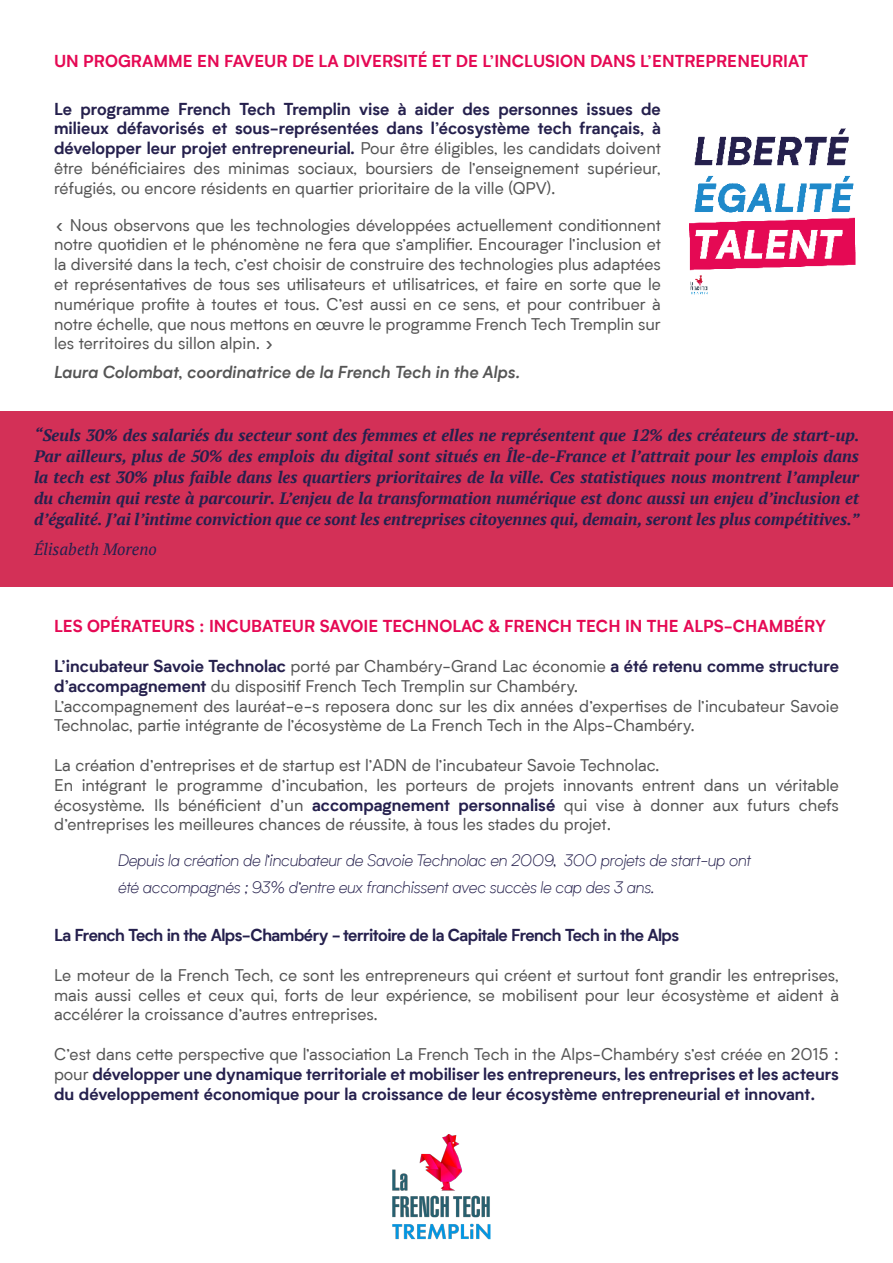
<style>
.page{position:relative;width:893px;height:1263px;background:#fff}
.page>*{position:absolute;margin:0;border:0;box-sizing:border-box;transform-origin:0 0}
.t1{font:16.5px/19.8px "Biotif";color:#555;text-align:justify}
.t2{font:italic 700 16.5px/21px "PT Serif";color:#25204d;text-align:justify}
.t3{font:700 16.5px/19.8px "Biotif";letter-spacing:-.03em;color:#25204d;text-align:justify}
.t4{font:italic 300 16.5px/27px "Biotif";letter-spacing:-.03em;color:#25204d}
.t5{font:700 16.5px "Biotif";color:#e50954}
.t6{font:italic 600 16.5px "Biotif";color:#555}
.t7{font:italic 16.5px "PT Serif";color:#25204d}
.s1{font-weight:700;color:#25204d}
.s2{font-weight:400;color:#555}
</style>
<div class="page">
<img style="left:689px;top:128px;width:167px;height:167px">
<img style="left:393px;top:1135px;width:97px;height:105px">
<div style="left:0;top:411px;width:893px;height:176px;background:#d33057"></div>
<p class="t5" style="left:54px;top:51px;width:755px">UN PROGRAMME EN FAVEUR DE LA DIVERSITÉ ET DE L’INCLUSION DANS L’ENTREPRENEURIAT</p>
<p class="t1" style="left:54px;top:98px;width:608px"><span class="s1">Le programme French Tech Tremplin vise à aider des personnes issues de milieux défavorisés et sous-représentées dans l’écosystème tech français, à développer leur projet entrepreneurial.</span> Pour être éligibles, les candidats doivent être bénéficiaires des minimas sociaux, boursiers de l’enseignement supérieur, réfugiés, ou encore résidents en quartier prioritaire de la ville (QPV).</p>
<p class="t1" style="left:54px;top:214px;width:608px">« Nous observons que les technologies développées actuellement conditionnent notre quotidien et le phénomène ne fera que s’amplifier. Encourager l’inclusion et la diversité dans la tech, c’est choisir de construire des technologies plus adaptées et représentatives de tous ses utilisateurs et utilisatrices, et faire en sorte que le numérique profite à toutes et tous. C’est aussi en ce sens, et pour contribuer à notre échelle, que nous mettons en œuvre le programme French Tech Tremplin sur les territoires du sillon alpin. »</p>
<p class="t6" style="left:54px;top:363px;width:467px">Laura Colombat, coordinatrice de la French Tech in the Alps.</p>
<p class="t2" style="left:34px;top:425px;width:827px">“Seuls 30% des salariés du secteur sont des femmes et elles ne représentent que 12% des créateurs de start-up.<br>Par ailleurs, plus de 50% des emplois du digital sont situés en Île-de-France et l’attrait pour les emplois dans la tech est 30% plus faible dans les quartiers prioritaires de la ville. Ces statistiques nous montrent l’ampleur du chemin qui reste à parcourir. L’enjeu de la transformation numérique est donc aussi un enjeu d’inclusion et d’égalité. J’ai l’intime conviction que ce sont les entreprises citoyennes qui, demain, seront les plus compétitives.”</p>
<p class="t7" style="left:34px;top:539px;width:124px">Élisabeth Moreno</p>
<p class="t5" style="left:54px;top:617px;width:773px">LES OPÉRATEURS : INCUBATEUR SAVOIE TECHNOLAC &amp; FRENCH TECH IN THE ALPS-CHAMBÉRY</p>
<p class="t1" style="left:54px;top:655px;width:786px;text-align:left"><span class="s1">L’incubateur Savoie Technolac</span> porté par Chambéry-Grand Lac économie <span class="s1">a été retenu comme structure d’accompagnement</span> du dispositif French Tech Tremplin sur Chambéry.<br>L’accompagnement des lauréat-e-s reposera donc sur les dix années d’expertises de l’incubateur Savoie Technolac, partie intégrante de l’écosystème de La French Tech in the Alps-Chambéry.</p>
<p class="t1" style="left:54px;top:754px;width:786px;text-align:left">La création d’entreprises et de startup est l’ADN de l’incubateur Savoie Technolac.<br>En intégrant le programme d’incubation, les porteurs de projets innovants entrent dans un véritable écosystème. Ils bénéficient d’un <span class="s1">accompagnement personnalisé</span> qui vise à donner aux futurs chefs d’entreprises les meilleures chances de réussite, à tous les stades du projet.</p>
<p class="t4" style="left:118px;top:846px;width:635px">Depuis la création de l’incubateur de Savoie Technolac en 2009, 300 projets de start-up ont été accompagnés ; 93% d’entre eux franchissent avec succès le cap des 3 ans.</p>
<p class="t3" style="left:54px;top:925px;width:627px">La French Tech in the Alps-Chambéry - territoire de la Capitale French Tech in the Alps</p>
<p class="t1" style="left:54px;top:964px;width:786px">Le moteur de la French Tech, ce sont les entrepreneurs qui créent et surtout font grandir les entreprises, mais aussi celles et ceux qui, forts de leur expérience, se mobilisent pour leur écosystème et aident à accélérer la croissance d’autres entreprises.</p>
<p class="t3" style="left:54px;top:1043px;width:786px"><span class="s2">C’est dans cette perspective que l’association La French Tech in the Alps-Chambéry s’est créée en 2015 : pour</span> développer une dynamique territoriale et mobiliser les entrepreneurs, les entreprises et les acteurs du développement économique pour la croissance de leur écosystème entrepreneurial et innovant.</p>
</div>
